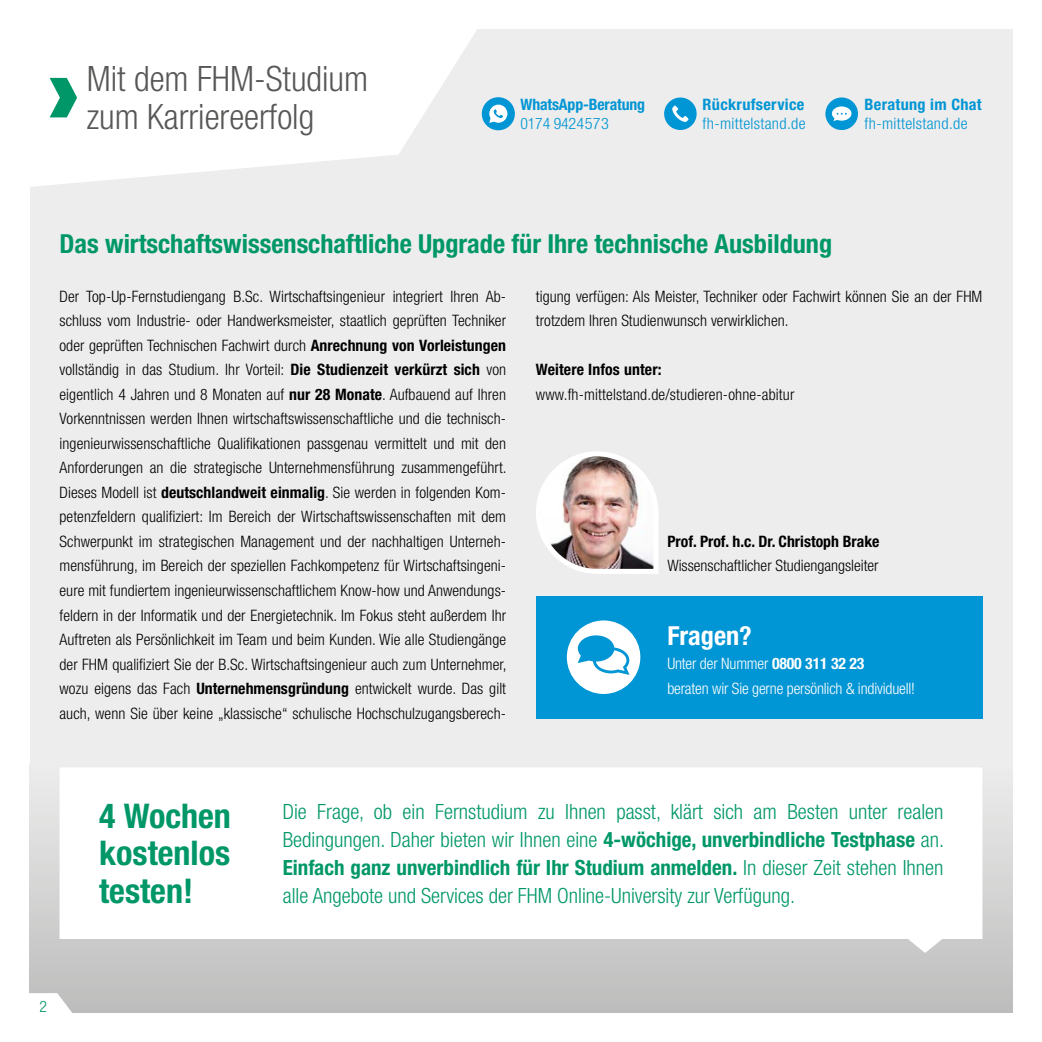
<style>
.page{position:relative;width:1042px;height:1042px;background:#fff}
.page>*{position:absolute;margin:0;border:0;box-sizing:border-box;transform-origin:0 0}
.t1{font:300 condensed 35px/38.5px "Helvetica Neue LT Std";color:#575756}
.t2{font:700 condensed 34.12px/37.4px "Helvetica Neue LT Std";color:#009768;text-align:justify}
.t3{font:700 condensed 26.25px "Helvetica Neue LT Std";color:#009768}
.t4{font:700 condensed 26.25px "Helvetica Neue LT Std";color:#fff}
.t5{font:300 condensed 21px/28px "Helvetica Neue LT Std";color:#009768;text-align:justify}
.t6{font:300 condensed 15.75px/24.5px "Helvetica Neue LT Std";letter-spacing:.005em;color:#000;text-align:justify}
.t7{font:300 condensed 15.75px/24.5px "Helvetica Neue LT Std";letter-spacing:-.01em;color:#fff}
.t8{font:700 condensed 15.75px "Helvetica Neue LT Std";color:#000}
.t9{font:300 condensed 15.75px "Helvetica Neue LT Std";letter-spacing:.02em;color:#0095d4}
.t10{font:700 condensed 15.75px "Helvetica Neue LT Std";letter-spacing:.02em;color:#0095d4}
.t11{font:700 condensed 15.75px "Helvetica Neue LT Std";letter-spacing:-.01em;color:#0095d4}
.t12{font:300 condensed 15.75px "Helvetica Neue LT Std";letter-spacing:-.01em;color:#0095d4}
.t13{font:300 condensed 15.75px "Helvetica Neue LT Std";color:#009768}
.s1{font-weight:700}
</style>
<div class="page">
<div style="left:30px;top:30px;width:982px;height:982px;background:#ededed"></div>
<svg style="left:30px;top:29px;width:465px;height:158px;fill:#fff"></svg>
<div style="left:30px;top:764px;width:982px;height:248px;background:linear-gradient(to bottom,#ededed,#bdbdbd)"></div>
<svg style="left:29px;top:993px;width:45px;height:20px"></svg>
<div style="left:536px;top:596px;width:446px;height:122px;background:#0095d4"></div>
<svg style="left:567px;top:620px;width:73px;height:74px"></svg>
<svg style="left:60px;top:767px;width:922px;height:186px;fill:#fff"></svg>
<svg style="left:50px;top:78px;width:27px;height:39px"></svg>
<img style="left:542px;top:457px;width:114px;height:112px">
<div style="left:536px;top:451px;width:122px;height:123px;border:5px solid #fff;border-radius:58px"></div>
<div style="left:482px;top:97px;width:33px;height:33px;background:#0095d4;border-radius:50%"></div>
<svg style="left:489px;top:105px;width:18px;height:18px"></svg>
<div style="left:664px;top:97px;width:32px;height:33px;background:#0095d4;border-radius:50%"></div>
<svg style="left:672px;top:106px;width:16px;height:16px"></svg>
<div style="left:825px;top:97px;width:33px;height:33px;background:#0095d4;border-radius:50%"></div>
<svg style="left:832px;top:106px;width:19px;height:15px"></svg>
<h1 class="t1" style="left:87px;top:59px;width:283px">Mit dem FHM-Studium zum Karriereerfolg</h1>
<p class="t11" style="left:520px;top:95px;width:126px">WhatsApp-Beratung</p>
<p class="t12" style="left:520px;top:114px;width:90px">0174 9424573</p>
<p class="t10" style="left:702px;top:95px;width:103px">Rückrufservice</p>
<p class="t9" style="left:702px;top:114px;width:105px">fh-mittelstand.de</p>
<p class="t10" style="left:864px;top:95px;width:119px">Beratung im Chat</p>
<p class="t9" style="left:864px;top:114px;width:105px">fh-mittelstand.de</p>
<h3 class="t3" style="left:60px;top:228px;width:774px">Das wirtschaftswissenschaftliche Upgrade für Ihre technische Ausbildung</h3>
<p class="t6" style="left:60px;top:284px;width:449px">Der Top-Up-Fernstudiengang B.Sc. Wirtschaftsingenieur integriert Ihren Ab&shy;schluss vom Industrie- oder Handwerksmeister, staatlich geprüften Techniker oder geprüften Technischen Fachwirt durch <span class="s1">Anrechnung von Vorleistungen </span>vollständig in das Studium. Ihr Vorteil: <span class="s1">Die Studienzeit verkürzt sich</span> von eigentlich 4 Jahren und 8 Monaten auf <span class="s1">nur 28 Monate</span>. Aufbauend auf Ihren Vorkenntnissen werden Ihnen wirtschaftswissenschaftliche und die technisch&shy;ingenieurwissenschaftliche Qualifikationen passgenau vermittelt und mit den Anforderungen an die strategische Unternehmensführung zusammengeführt.<br>Dieses Modell ist <span class="s1">deutschlandweit einmalig</span>. Sie werden in folgenden Kom&shy;petenzfeldern qualifiziert: Im Bereich der Wirtschaftswissenschaften mit dem Schwerpunkt im strategischen Management und der nachhaltigen Unterneh&shy;mensführung, im Bereich der speziellen Fachkompetenz für Wirtschaftsingeni&shy;eure mit fundiertem ingenieurwissenschaftlichem Know-how und Anwendungs&shy;feldern in der Informatik und der Energietechnik. Im Fokus steht außerdem Ihr Auftreten als Persönlichkeit im Team und beim Kunden. Wie alle Studiengänge der FHM qualifiziert Sie der B.Sc. Wirtschaftsingenieur auch zum Unternehmer, wozu eigens das Fach <span class="s1">Unternehmensgründung</span> entwickelt wurde. Das gilt auch, wenn Sie über keine „klassische“ schulische Hochschulzugangsberech-</p>
<p class="t6" style="left:536px;top:284px;width:448px">tigung verfügen: Als Meister, Techniker oder Fachwirt können Sie an der FHM trotzdem Ihren Studienwunsch verwirklichen.</p>
<p class="t8" style="left:536px;top:360px;width:127px">Weitere Infos unter:</p>
<p class="t6" style="left:536px;top:382px;width:260px">www.fh-mittelstand.de/studieren-ohne-abitur</p>
<p class="t8" style="left:667px;top:532px;width:214px">Prof. Prof. h.c. Dr. Christoph Brake</p>
<p class="t6" style="left:667px;top:553px;width:213px">Wissenschaftlicher Studiengangsleiter</p>
<h3 class="t4" style="left:667px;top:620px;width:86px">Fragen?</h3>
<p class="t7" style="left:667px;top:651px;width:249px">Unter der Nummer <span class="s1">0800 311 32 23<br></span>beraten wir Sie gerne persönlich &amp; individuell!</p>
<h2 class="t2" style="left:99px;top:796px;width:133px">4 Wochen kostenlos testen!</h2>
<p class="t5" style="left:283px;top:797px;width:663px">Die Frage, ob ein Fernstudium zu Ihnen passt, klärt sich am Besten unter realen Bedingungen. Daher bieten wir Ihnen eine <span class="s1">4-wöchige, unverbindliche Testphase</span> an.<br><span class="s1">Einfach ganz unverbindlich für Ihr Studium anmelden.</span> In dieser Zeit stehen Ihnen alle Angebote und Services der FHM Online-University zur Verfügung.</p>
<p class="t13" style="left:40px;top:997px;width:9px">2</p>
</div>
